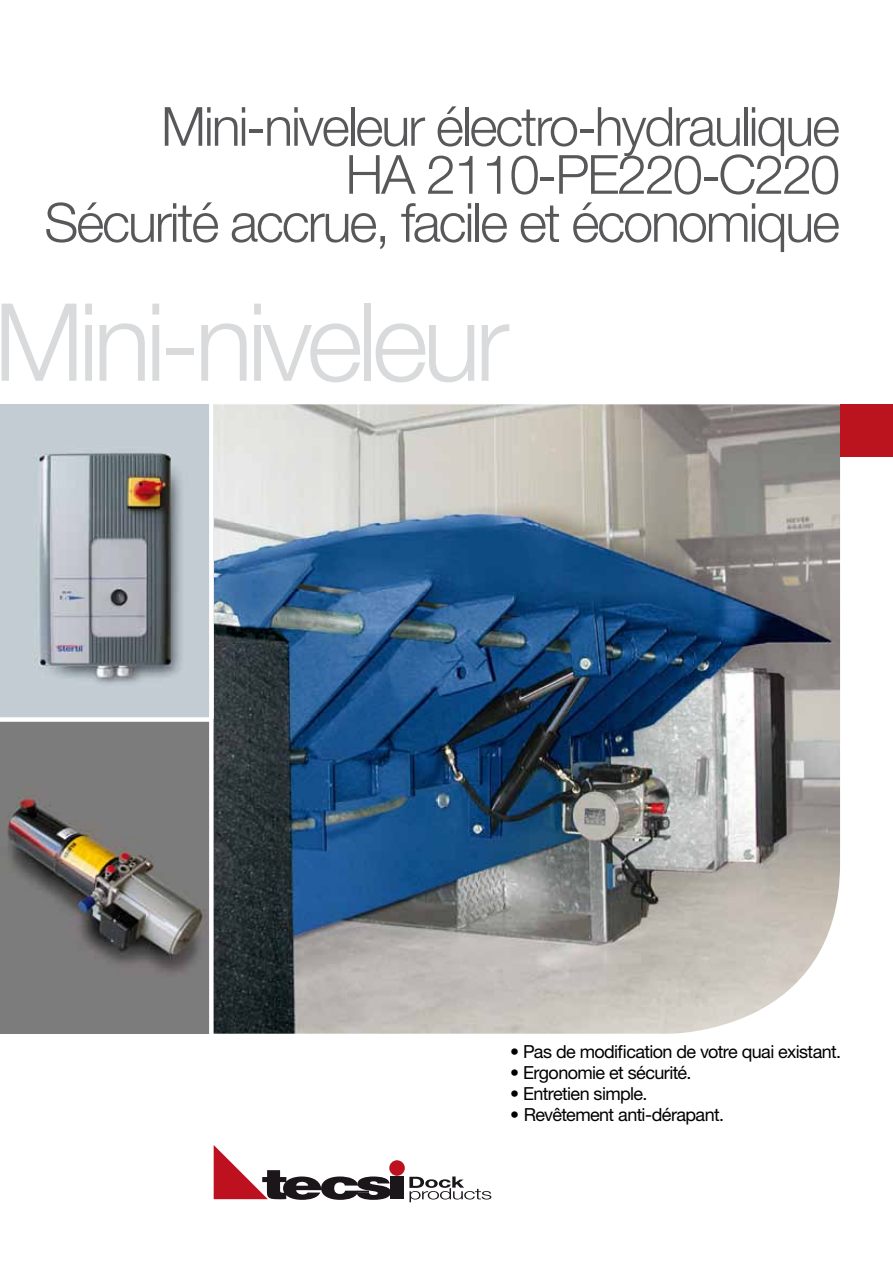
<style>
.page{position:relative;width:893px;height:1263px;background:#fff}
.page>*{position:absolute;margin:0;border:0;box-sizing:border-box;transform-origin:0 0}
.t1{font:300 108px "Helvetica Neue";letter-spacing:-.05em;color:#d9dadb}
.t2{font:300 54px/48px "Helvetica Neue";letter-spacing:-.04em;color:#58585a;text-align:right}
.t3{font:18px "Helvetica Neue";letter-spacing:-.035em;color:#000}
</style>
<div class="page">
<img style="left:214px;top:404px;width:626px;height:630px">
<img style="left:0;top:404px;width:209px;height:313px">
<img style="left:0;top:722px;width:209px;height:312px">
<div style="left:840px;top:404px;width:53px;height:53px;background:#bc141f"></div>
<div style="left:390px;top:1177px;width:13px;height:22px;background:#1a161a"></div>
<svg style="left:214px;top:1145px;width:177px;height:55px"></svg>
<div style="left:389px;top:1160px;width:16px;height:16px;background:#bd1120;border-radius:50%"></div>
<svg style="left:409px;top:1176px;width:82px;height:26px"></svg>
<h2 class="t2" style="left:44px;top:101px;width:797px">Mini-niveleur électro-hydraulique<br>HA 2110-PE220-C220<br>Sécurité accrue, facile et économique</h2>
<h1 class="t1" style="left:-6px;top:276px;width:517px">Mini-niveleur</h1>
<p class="t3" style="left:510px;top:1041px;width:332px">• Pas de modification de votre quai existant.</p>
<p class="t3" style="left:510px;top:1062px;width:183px">• Ergonomie et sécurité.</p>
<p class="t3" style="left:510px;top:1083px;width:139px">• Entretien simple.</p>
<p class="t3" style="left:510px;top:1104px;width:215px">• Revêtement anti-dérapant.</p>
</div>
